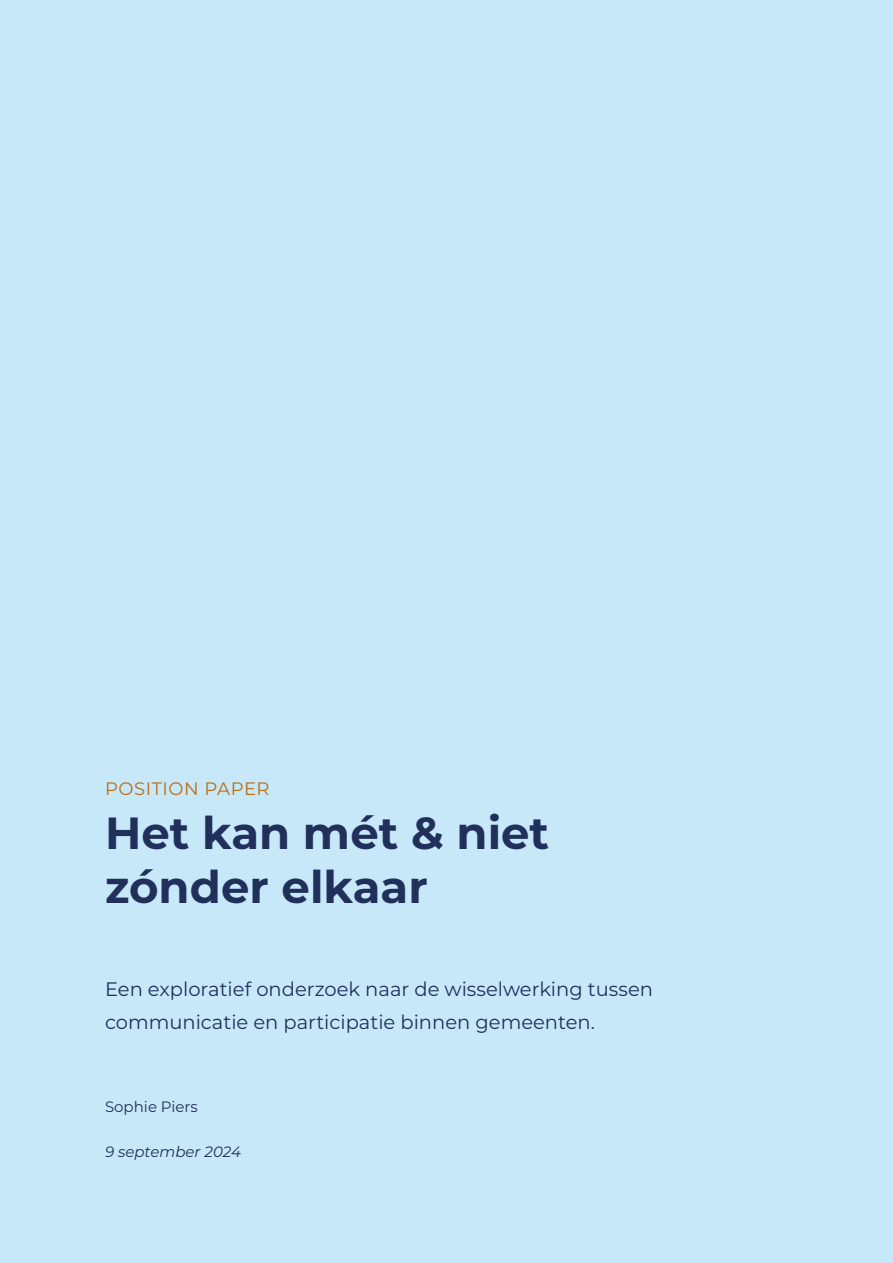
<style>
.page{position:relative;width:893px;height:1263px;background:#c6e8f8}
.page>*{position:absolute;margin:0;border:0;box-sizing:border-box;transform-origin:0 0}
.t1{font:700 45px/54px "Montserrat";color:#21305b}
.Inleiding{font:19.5px/33px "Montserrat";color:#21305b}
.Hoofdstuknummer_label{font:18px "Montserrat";letter-spacing:.03em;color:#ba6e15}
.Datum_titelbladen{font:italic 15px "Montserrat";color:#21305b}
.Namen_titelbladen{font:15px "Montserrat";color:#21305b}
</style>
<div class="page">
<h2 class="Hoofdstuknummer_label" style="left:105px;top:776px;width:166px">POSITION PAPER</h2>
<h1 class="t1" style="left:105px;top:804px;width:446px">Het kan mét &amp; niet zónder elkaar</h1>
<p class="Inleiding" style="left:105px;top:972px;width:549px">Een exploratief onderzoek naar de wisselwerking tussen communicatie en participatie binnen gemeenten.</p>
<p class="Namen_titelbladen" style="left:105px;top:1096px;width:94px">Sophie Piers</p>
<p class="Datum_titelbladen" style="left:105px;top:1141px;width:138px">9 september 2024</p>
</div>
